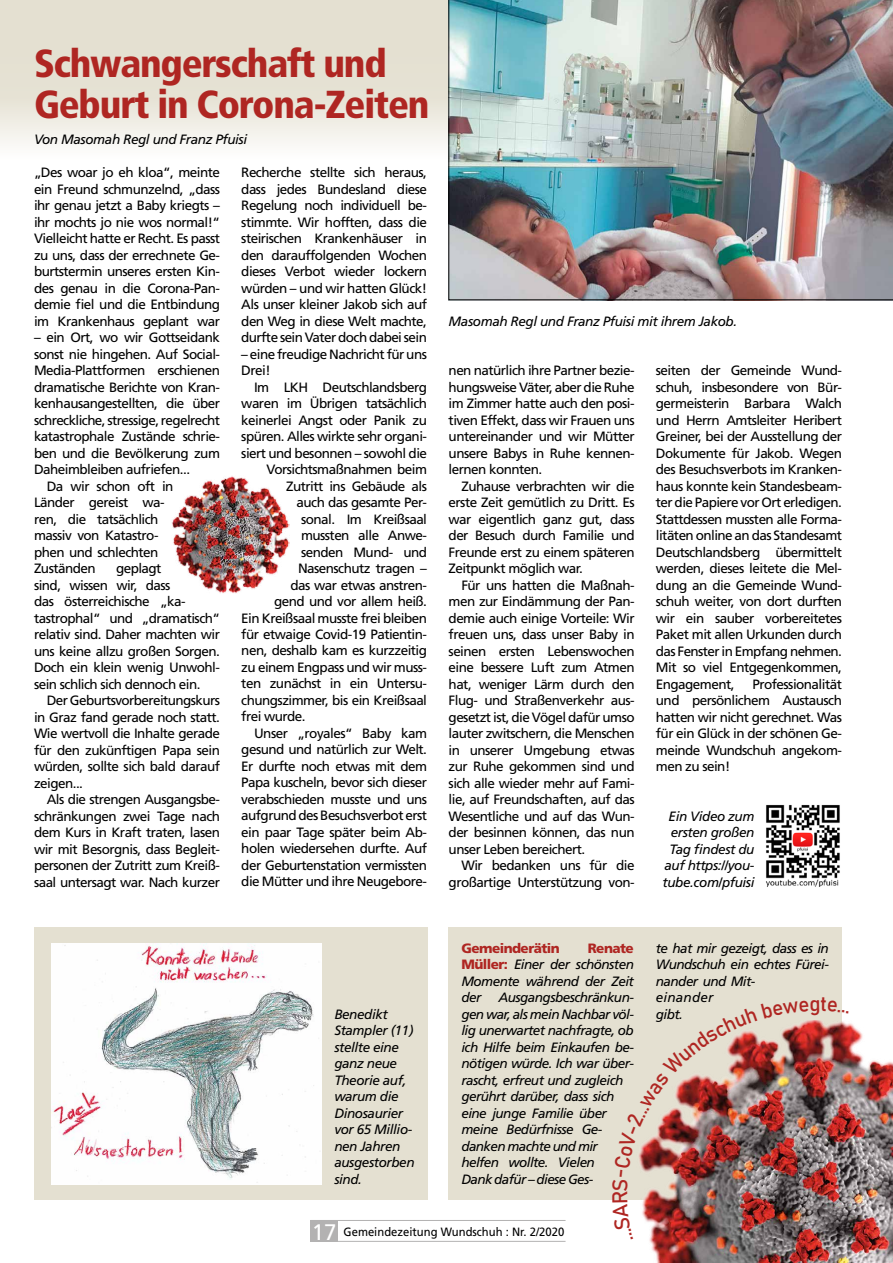
<style>
.page{position:relative;width:893px;height:1263px;background:#fff}
.page>*{position:absolute;margin:0;border:0;box-sizing:border-box;transform-origin:0 0}
.t1{font:900 condensed 39px/40.5px "Frutiger LT Std";letter-spacing:-.03em;color:#af2622}
.t2{font:13.5px/16.5px "Frutiger LT Std";letter-spacing:-.04em;color:#000;text-align:justify}
.t3{font:italic 13.5px/16.5px "Frutiger LT Std";letter-spacing:-.04em;color:#000}
.t4{font:900 13.5px "Frutiger LT Std";letter-spacing:-.04em;color:#af2622}
.t5{font:12px "Frutiger LT Std";color:#000;scale:.94 1}
.s1{font-weight:900;font-style:normal;color:#af2622}
.s2{font-size:22.5px;color:#fff}
</style>
<div class="page">
<div style="left:310px;top:1220px;width:28px;height:22px;background:#b3b2b2"></div>
<hr style="left:310px;top:1220px;width:256px;height:1px;background:#b3b2b2">
<hr style="left:310px;top:1241px;width:256px;height:1px;background:#b3b2b2">
<div style="left:449px;top:927px;width:393px;height:272px;background:#e4e0d1"></div>
<img style="left:766px;top:805px;width:74px;height:82px">
<div style="left:0;top:0;width:893px;height:161px;background:linear-gradient(to bottom,#ddd8c5,#f5f4ef)"></div>
<img style="left:649px;top:1023px;width:244px;height:240px">
<img style="left:449px;top:0;width:444px;height:300px">
<img style="left:172px;top:476px;width:117px;height:118px">
<div style="left:34px;top:927px;width:393px;height:272px;background:#e4e0d1"></div>
<img style="left:51px;top:944px;width:271px;height:240px">
<img style="left:612px;top:1020px;width:236px;height:219px">
<h1 class="t1" style="left:34px;top:43px;width:397px">Schwangerschaft und<br>Geburt in Corona-Zeiten</h1>
<p class="t3" style="left:34px;top:131px;width:215px">Von Masomah Regl und Franz Pfuisi</p>
<p class="t2" style="left:34px;top:164px;width:188px">„Des woar jo eh kloa“, meinte ein Freund schmunzelnd, „dass ihr genau jetzt a Baby kriegts – ihr mochts jo nie wos normal!“ Vielleicht hatte er Recht. Es passt zu uns, dass der errechnete Ge&shy;burtstermin unseres ersten Kin&shy;des genau in die Corona-Pan&shy;demie fiel und die Entbindung im Krankenhaus geplant war</p>
<p class="t2" style="left:34px;top:329px;width:187px">– ein Ort, wo wir Gottseidank</p>
<p class="t2" style="left:34px;top:346px;width:188px">sonst nie hingehen. Auf Social-</p>
<p class="t2" style="left:34px;top:362px;width:188px">Media-Plattformen erschienen</p>
<p class="t2" style="left:34px;top:379px;width:188px">dramatische Berichte von Kran-</p>
<p class="t2" style="left:34px;top:395px;width:188px">kenhausangestellten, die über</p>
<p class="t2" style="left:34px;top:412px;width:188px">schreckliche, stressige, regelrecht</p>
<p class="t2" style="left:34px;top:428px;width:188px">katastrophale Zustände schrie-</p>
<p class="t2" style="left:34px;top:445px;width:188px">ben und die Bevölkerung zum</p>
<p class="t2" style="left:34px;top:461px;width:158px">Daheimbleiben aufriefen...</p>
<p class="t2" style="left:47px;top:478px;width:128px">Da wir schon oft in</p>
<p class="t2" style="left:34px;top:494px;width:132px">Länder gereist wa-</p>
<p class="t2" style="left:34px;top:511px;width:126px">ren, die tatsächlich</p>
<p class="t2" style="left:34px;top:527px;width:126px">massiv von Katastro-</p>
<p class="t2" style="left:34px;top:544px;width:126px">phen und schlechten</p>
<p class="t2" style="left:34px;top:560px;width:63px">Zuständen</p>
<p class="t2" style="left:34px;top:560px;width:188px;text-align:left;text-indent:82px">geplagt<br>sind, wissen wir, dass<br>das österreichische „ka&shy;tastrophal“ und „dramatisch“ relativ sind. Daher machten wir uns keine allzu großen Sorgen.<br>Doch ein klein wenig Unwohl&shy;sein schlich sich dennoch ein.</p>
<p class="t2" style="left:34px;top:692px;width:188px;text-indent:13px">Der Geburtsvorbereitungskurs in Graz fand gerade noch statt.<br>Wie wertvoll die Inhalte gerade für den zukünftigen Papa sein würden, sollte sich bald darauf zeigen...</p>
<p class="t2" style="left:34px;top:791px;width:188px;text-indent:13px">Als die strengen Ausgangsbe&shy;schränkungen zwei Tage nach dem Kurs in Kraft traten, lasen wir mit Besorgnis, dass Begleit&shy;personen der Zutritt zum Kreiß&shy;saal untersagt war. Nach kurzer</p>
<p class="t2" style="left:241px;top:164px;width:187px">Recherche stellte sich heraus, dass jedes Bundesland diese Regelung noch individuell be&shy;stimmte. Wir hofften, dass die steirischen Krankenhäuser in den darauffolgenden Wochen dieses Verbot wieder lockern würden – und wir hatten Glück!<br>Als unser kleiner Jakob sich auf den Weg in diese Welt machte, durfte sein Vater doch dabei sein</p>
<p class="t2" style="left:241px;top:346px;width:187px">– eine freudige Nachricht für uns<br>Drei!</p>
<p class="t2" style="left:254px;top:379px;width:174px">Im LKH Deutschlandsberg</p>
<p class="t2" style="left:241px;top:395px;width:187px">waren im Übrigen tatsächlich</p>
<p class="t2" style="left:241px;top:412px;width:187px">keinerlei Angst oder Panik zu</p>
<p class="t2" style="left:241px;top:428px;width:187px">spüren. Alles wirkte sehr organi-</p>
<p class="t2" style="left:241px;top:445px;width:187px">siert und besonnen – sowohl die</p>
<p class="t2" style="left:267px;top:461px;width:162px">Vorsichtsmaßnahmen beim</p>
<p class="t2" style="left:286px;top:478px;width:142px">Zutritt ins Gebäude als</p>
<p class="t2" style="left:297px;top:494px;width:132px">auch das gesamte Per-</p>
<p class="t2" style="left:301px;top:511px;width:128px">sonal. Im Kreißsaal</p>
<p class="t2" style="left:301px;top:527px;width:127px">mussten alle Anwe-</p>
<p class="t2" style="left:301px;top:544px;width:127px">senden Mund- und</p>
<p class="t2" style="left:298px;top:560px;width:131px">Nasenschutz tragen –</p>
<p class="t2" style="left:291px;top:577px;width:138px">das war etwas anstren-</p>
<p class="t2" style="left:274px;top:593px;width:154px">gend und vor allem heiß.</p>
<p class="t2" style="left:241px;top:610px;width:187px">Ein Kreißsaal musste frei bleiben</p>
<p class="t2" style="left:241px;top:626px;width:187px">für etwaige Covid-19 Patientin-</p>
<p class="t2" style="left:241px;top:643px;width:187px">nen, deshalb kam es kurzzeitig</p>
<p class="t2" style="left:241px;top:659px;width:187px">zu einem Engpass und wir muss-</p>
<p class="t2" style="left:241px;top:676px;width:187px">ten zunächst in ein Untersu-</p>
<p class="t2" style="left:241px;top:692px;width:187px">chungszimmer, bis ein Kreißsaal</p>
<p class="t2" style="left:241px;top:709px;width:66px">frei wurde.</p>
<p class="t2" style="left:254px;top:725px;width:174px">Unser „royales“ Baby kam</p>
<p class="t2" style="left:241px;top:742px;width:187px">gesund und natürlich zur Welt.</p>
<p class="t2" style="left:241px;top:758px;width:187px">Er durfte noch etwas mit dem</p>
<p class="t2" style="left:241px;top:775px;width:187px">Papa kuscheln, bevor sich dieser</p>
<p class="t2" style="left:241px;top:791px;width:187px">verabschieden musste und uns</p>
<p class="t2" style="left:241px;top:808px;width:187px">aufgrund des Besuchsverbot erst</p>
<p class="t2" style="left:241px;top:824px;width:187px">ein paar Tage später beim Ab-</p>
<p class="t2" style="left:241px;top:841px;width:187px">holen wiedersehen durfte. Auf</p>
<p class="t2" style="left:241px;top:857px;width:187px">der Geburtenstation vermissten</p>
<p class="t2" style="left:241px;top:873px;width:187px">die Mütter und ihre Neugebore-</p>
<p class="t3" style="left:449px;top:313px;width:290px">Masomah Regl und Franz Pfuisi mit ihrem Jakob.</p>
<p class="t2" style="left:449px;top:362px;width:188px">nen natürlich ihre Partner bezie&shy;hungsweise Väter, aber die Ruhe im Zimmer hatte auch den posi&shy;tiven Effekt, dass wir Frauen uns untereinander und wir Mütter unsere Babys in Ruhe kennen&shy;lernen konnten.</p>
<p class="t2" style="left:449px;top:478px;width:188px;text-indent:13px">Zuhause verbrachten wir die erste Zeit gemütlich zu Dritt. Es war eigentlich ganz gut, dass der Besuch durch Familie und Freunde erst zu einem späteren Zeitpunkt möglich war.</p>
<p class="t2" style="left:449px;top:577px;width:188px;text-indent:13px">Für uns hatten die Maßnah&shy;men zur Eindämmung der Pan&shy;demie auch einige Vorteile: Wir freuen uns, dass unser Baby in seinen ersten Lebenswochen eine bessere Luft zum Atmen hat, weniger Lärm durch den Flug- und Straßenverkehr aus&shy;gesetzt ist, die Vögel dafür umso lauter zwitschern, die Menschen in unserer Umgebung etwas zur Ruhe gekommen sind und sich alle wieder mehr auf Fami&shy;lie, auf Freundschaften, auf das Wesentliche und auf das Wun&shy;der besinnen können, das nun unser Leben bereichert.</p>
<p class="t2" style="left:449px;top:857px;width:188px;text-align:right">Wir bedanken uns für die großartige Unterstützung von-</p>
<p class="t2" style="left:656px;top:362px;width:188px">seiten der Gemeinde Wund&shy;schuh, insbesondere von Bür&shy;germeisterin Barbara Walch und Herrn Amtsleiter Heribert Greiner, bei der Ausstellung der Dokumente für Jakob. Wegen des Besuchsverbots im Kranken&shy;haus konnte kein Standesbeam&shy;ter die Papiere vor Ort erledigen.<br>Stattdessen mussten alle Forma&shy;litäten online an das Standesamt Deutschlandsberg übermittelt werden, dieses leitete die Mel&shy;dung an die Gemeinde Wund&shy;schuh weiter, von dort durften wir ein sauber vorbereitetes Paket mit allen Urkunden durch das Fenster in Empfang nehmen.<br>Mit so viel Entgegenkommen, Engagement,</p>
<p class="t2" style="left:656px;top:676px;width:188px;text-indent:97px">Professionalität und persönlichem Austausch hatten wir nicht gerechnet. Was für ein Glück in der schönen Ge&shy;meinde Wundschuh angekom&shy;men zu sein!</p>
<p class="t3" style="left:663px;top:808px;width:93px;text-align:right">Ein Video zum ersten großen<br>Tag findest du auf https://you&shy;tube.com/pfuisi</p>
<p class="t3" style="left:656px;top:940px;width:174px">te hat mir gezeigt, dass es in<br>Wundschuh ein echtes Fürei&shy;nander und Mit-<br>einander</p>
<p class="t4" style="left:461px;top:940px;width:100px">Gemeinderätin</p>
<p class="t3" style="left:461px;top:940px;width:174px;text-align:justify;text-indent:126px"><span class="s1">Renate Müller:</span> Einer der schönsten Momente während der Zeit der</p>
<p class="t3" style="left:461px;top:989px;width:174px;text-indent:37px">Ausgangsbeschränkun&shy;gen war, als mein Nachbar völ&shy;lig unerwartet nachfragte, ob ich Hilfe beim Einkaufen be&shy;nötigen würde. Ich war über&shy;rascht, erfreut und zugleich gerührt darüber, dass sich eine junge Familie über meine Bedürfnisse Ge&shy;danken machte und mir helfen wollte. Vielen<br>Dank dafür – diese Ges-</p>
<p class="t3" style="left:334px;top:1006px;width:55px">Benedikt</p>
<p class="t3" style="left:656px;top:1006px;width:29px">gibt.</p>
<p class="t3" style="left:334px;top:1022px;width:82px">Stampler (11) stellte eine ganz neue<br>Theorie auf, warum die<br>Dinosaurier vor 65 Millio&shy;nen Jahren ausgestorben sind.</p>
<p class="t5" style="left:312px;top:1224px;width:270px"><span class="s2">17</span> Gemeindezeitung Wundschuh : Nr. 2/2020</p>
</div>
